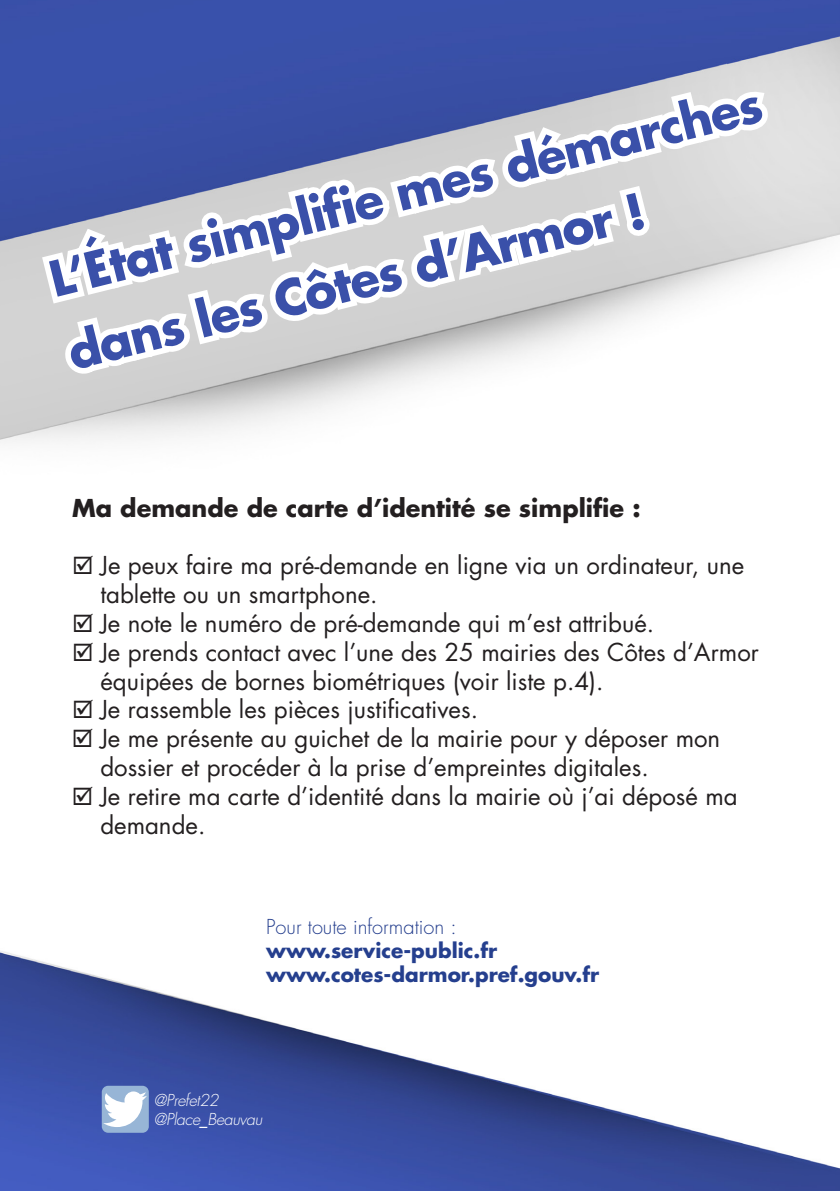
<style>
.page{position:relative;width:840px;height:1191px;background:#fff}
.page>*{position:absolute;margin:0;border:0;box-sizing:border-box;transform-origin:0 0}
.t1{font:700 48px/75px "Futura";color:#3a50a9}
.t2{font:24px/28.8px "Futura";color:#231f20}
.t3{font:700 24px "Futura";color:#231f20}
.t4{font:700 20px/24px "Futura";color:#253f8e}
.t5{font:300 20px "Futura";color:#253f8e}
.t6{font:italic 300 16px/19.4px "Futura";letter-spacing:-.025em;color:#fff}
</style>
<div class="page">
<img style="left:0;top:0;width:839px;height:1191px">
<svg style="left:35px;top:0;width:736px;height:424px"></svg>
<div style="left:102px;top:1085px;width:47px;height:47px;background:#97b5d6;border-radius:6px"></div>
<svg style="left:103px;top:1091px;width:44px;height:36px"></svg>
<svg style="left:74px;top:555px;width:19px;height:19px"></svg>
<svg style="left:74px;top:613px;width:19px;height:19px"></svg>
<svg style="left:74px;top:642px;width:19px;height:18px"></svg>
<svg style="left:74px;top:699px;width:19px;height:19px"></svg>
<svg style="left:74px;top:728px;width:19px;height:19px"></svg>
<svg style="left:74px;top:786px;width:19px;height:18px"></svg>
<h1 class="t1" style="left:41px;top:242px;width:733px;rotate:-14deg">L’État simplifi e mes démarches dans les Côtes d’Armor !</h1>
<p class="t3" style="left:72px;top:491px;width:569px">Ma demande de carte d’identité se simplifie :</p>
<p class="t2" style="left:100px;top:550px;width:659px">Je peux faire ma pré-demande en ligne via un ordinateur, une tablette ou un smartphone.<br>Je note le numéro de pré-demande qui m’est attribué.<br>Je prends contact avec l’une des 25 mairies des Côtes d’Armor équipées de bornes biométriques (voir liste p.4).<br>Je rassemble les pièces justificatives.<br>Je me présente au guichet de la mairie pour y déposer mon dossier et procéder à la prise d’empreintes digitales.<br>Je retire ma carte d’identité dans la mairie où j’ai déposé ma demande.</p>
<p class="t5" style="left:266px;top:913px;width:192px">Pour toute information :</p>
<p class="t4" style="left:266px;top:937px;width:334px">www.service-public.fr www.cotes-darmor.pref.gouv.fr</p>
<p class="t6" style="left:154px;top:1090px;width:110px">@Prefet22 @Place_Beauvau</p>
</div>
